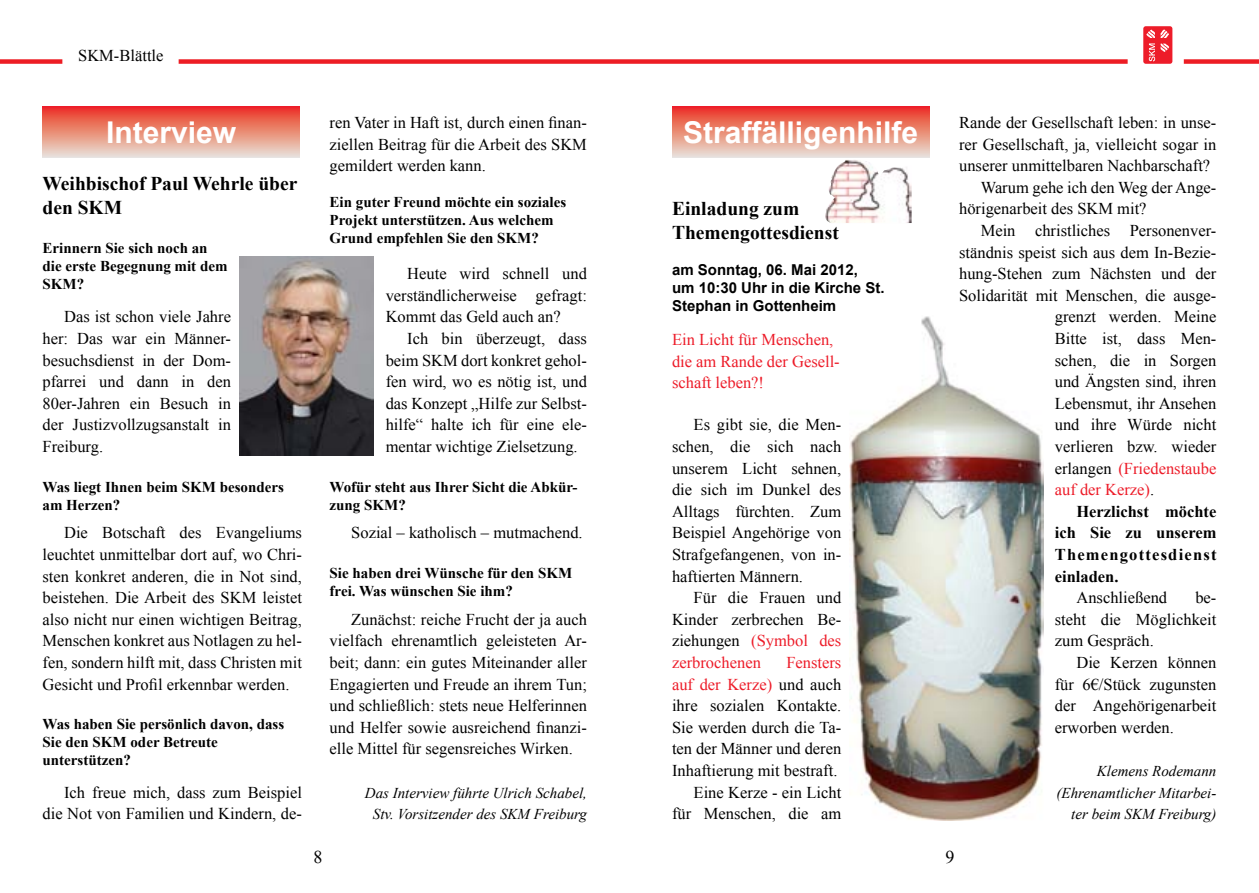
<style>
.page{position:relative;width:1259px;height:893px;background:#fff}
.page>*{position:absolute;margin:0;border:0;box-sizing:border-box;transform-origin:0 0}
.t1{font:700 30px "Arial";color:#fff}
.t2{font:700 19.5px/23.4px "Times New Roman";color:#000}
.t3{font:18px "Times New Roman";color:#000}
.t4{font:16.5px/21.6px "Times New Roman";color:#000;text-align:justify}
.t5{font:16.5px/21.6px "Times New Roman";color:#ed1c29}
.t6{font:700 16.5px "Times New Roman";color:#000}
.t7{font:700 16.5px "Times New Roman";letter-spacing:.075em;color:#000}
.t8{font:700 15px/18px "Times New Roman";color:#000}
.t9{font:italic 15px/21.6px "Times New Roman";color:#000;text-align:center}
.t10{font:700 15px/18px "Arial";color:#000}
.s1{color:#000}
.s2{color:#ed1c29}
</style>
<div class="page">
<div style="left:179px;top:59px;width:948px;height:5px;background:#ed1d24"></div>
<div style="left:0;top:59px;width:62px;height:5px;background:#ed1d24"></div>
<div style="left:1183px;top:59px;width:76px;height:5px;background:#ed1d24"></div>
<div style="left:1143px;top:26px;width:29px;height:38px;background:#ed1c29;border-radius:3px"></div>
<svg style="left:1146px;top:29px;width:23px;height:32px"></svg>
<img style="left:239px;top:257px;width:135px;height:198px">
<div style="left:672px;top:106px;width:257px;height:51px;background:linear-gradient(to bottom,#eb2f1d,#e7e4d2)"></div>
<img style="left:825px;top:160px;width:86px;height:63px">
<img style="left:850px;top:316px;width:193px;height:505px">
<div style="left:43px;top:106px;width:257px;height:51px;background:linear-gradient(to bottom,#eb2f1d,#e7e4d2)"></div>
<p class="t4" style="left:78px;top:44px;width:87px">SKM-Blättle</p>
<h1 class="t1" style="left:106px;top:112px;width:132px">Interview</h1>
<p class="t2" style="left:43px;top:172px;width:256px">Weihbischof Paul Wehrle über den SKM</p>
<p class="t8" style="left:43px;top:239px;width:186px">Erinnern Sie sich noch an die erste Begegnung mit dem<br>SKM?</p>
<p class="t4" style="left:43px;top:306px;width:190px;text-indent:22px">Das ist schon viele Jahre her: Das war ein Männer&shy;besuchsdienst in der Dom&shy;pfarrei und dann in den 80er-Jahren ein Besuch in der Justizvollzugsanstalt in Freiburg.</p>
<p class="t8" style="left:43px;top:477px;width:243px">Was liegt Ihnen beim SKM besonders am Herzen?</p>
<p class="t4" style="left:43px;top:522px;width:261px;text-indent:22px">Die Botschaft des Evangeliums leuchtet unmittelbar dort auf, wo Chri&shy;sten konkret anderen, die in Not sind, beistehen. Die Arbeit des SKM leistet also nicht nur einen wichtigen Beitrag, Menschen konkret aus Notlagen zu hel&shy;fen, sondern hilft mit, dass Christen mit Gesicht und Profil erkennbar werden.</p>
<p class="t8" style="left:43px;top:715px;width:243px">Was haben Sie persönlich davon, dass<br>Sie den SKM oder Betreute unterstützen?</p>
<p class="t4" style="left:43px;top:781px;width:261px;text-align:right">Ich freue mich, dass zum Beispiel die Not von Familien und Kindern, de-</p>
<p class="t4" style="left:330px;top:111px;width:259px">ren Vater in Haft ist, durch einen finan&shy;ziellen Beitrag für die Arbeit des SKM gemildert werden kann.</p>
<p class="t8" style="left:330px;top:193px;width:238px">Ein guter Freund möchte ein soziales<br>Projekt unterstützen. Aus welchem<br>Grund empfehlen Sie den SKM?</p>
<p class="t4" style="left:386px;top:263px;width:203px;text-indent:22px">Heute wird schnell und verständlicherweise gefragt:<br>Kommt das Geld auch an?</p>
<p class="t4" style="left:386px;top:327px;width:203px;text-indent:22px">Ich bin überzeugt, dass beim SKM dort konkret gehol&shy;fen wird, wo es nötig ist, und das Konzept „Hilfe zur Selbst&shy;hilfe“ halte ich für eine ele&shy;mentar wichtige Zielsetzung.</p>
<p class="t8" style="left:330px;top:477px;width:249px">Wofür steht aus Ihrer Sicht die Abkür&shy;zung SKM?</p>
<p class="t4" style="left:351px;top:522px;width:233px">Sozial – katholisch – mutmachend.</p>
<p class="t8" style="left:330px;top:564px;width:244px">Sie haben drei Wünsche für den SKM frei. Was wünschen Sie ihm?</p>
<p class="t4" style="left:330px;top:608px;width:259px;text-indent:22px">Zunächst: reiche Frucht der ja auch vielfach ehrenamtlich geleisteten Ar&shy;beit; dann: ein gutes Miteinander aller Engagierten und Freude an ihrem Tun; und schließlich: stets neue Helferinnen und Helfer sowie ausreichend finanzi&shy;elle Mittel für segensreiches Wirken.</p>
<p class="t9" style="left:365px;top:781px;width:224px">Das Interview führte Ulrich Schabel,<br>Stv. Vorsitzender des SKM Freiburg</p>
<h1 class="t1" style="left:683px;top:112px;width:237px">Straffälligenhilfe</h1>
<p class="t4" style="left:959px;top:111px;width:259px">Rande der Gesellschaft leben: in unse-</p>
<p class="t4" style="left:959px;top:133px;width:259px">rer Gesellschaft, ja, vielleicht sogar in</p>
<p class="t4" style="left:959px;top:155px;width:253px">unserer unmittelbaren Nachbarschaft?</p>
<p class="t4" style="left:980px;top:176px;width:237px">Warum gehe ich den Weg der Ange-</p>
<p class="t4" style="left:959px;top:198px;width:189px">hörigenarbeit des SKM mit?</p>
<p class="t4" style="left:980px;top:219px;width:237px">Mein christliches Personenver-</p>
<p class="t4" style="left:959px;top:241px;width:259px">ständnis speist sich aus dem In-Bezie-</p>
<p class="t4" style="left:959px;top:263px;width:259px">hung-Stehen zum Nächsten und der</p>
<p class="t4" style="left:959px;top:284px;width:259px">Solidarität mit Menschen, die ausge-</p>
<p class="t4" style="left:1054px;top:306px;width:163px">grenzt werden. Meine</p>
<p class="t4" style="left:1054px;top:327px;width:163px">Bitte ist, dass Men-</p>
<p class="t4" style="left:1054px;top:349px;width:163px">schen, die in Sorgen</p>
<p class="t4" style="left:1054px;top:371px;width:163px">und Ängsten sind, ihren</p>
<p class="t4" style="left:1054px;top:392px;width:163px">Lebensmut, ihr Ansehen</p>
<p class="t4" style="left:1054px;top:414px;width:163px">und ihre Würde nicht</p>
<p class="t4" style="left:1054px;top:435px;width:163px">verlieren bzw. wieder</p>
<p class="t5" style="left:1054px;top:457px;width:163px"><span class="s1">erlangen</span> (Friedenstaube</p>
<p class="t5" style="left:1054px;top:478px;width:101px">auf der Kerze)<span class="s1">.</span></p>
<p class="t6" style="left:1076px;top:500px;width:141px">Herzlichst möchte</p>
<p class="t6" style="left:1054px;top:521px;width:163px">ich Sie zu unserem</p>
<p class="t7" style="left:1054px;top:543px;width:163px">Themengottesdienst</p>
<p class="t6" style="left:1054px;top:565px;width:65px">einladen.</p>
<p class="t4" style="left:1076px;top:586px;width:92px">Anschließend</p>
<p class="t2" style="left:672px;top:196px;width:168px">Einladung zum<br>Themengottesdienst</p>
<p class="t10" style="left:672px;top:261px;width:214px">am Sonntag, 06. Mai 2012,<br>um 10:30 Uhr in die Kirche St.<br>Stephan in Gottenheim</p>
<p class="t5" style="left:672px;top:328px;width:169px">Ein Licht für Menschen, die am Rande der Gesell&shy;schaft leben?!</p>
<p class="t4" style="left:672px;top:414px;width:171px;text-indent:22px">Es gibt sie, die Men&shy;schen, die sich nach unserem Licht sehnen, die sich im Dunkel des Alltags fürchten. Zum Beispiel Angehörige von Strafgefangenen, von in&shy;haftierten Männern.</p>
<p class="t4" style="left:672px;top:587px;width:171px;text-indent:22px">Für die Frauen und Kinder zerbrechen Be&shy;ziehungen <span class="s2">(Symbol des zerbrochenen</span></p>
<p class="t4" style="left:1054px;top:586px;width:163px;text-indent:140px">be&shy;steht die Möglichkeit zum Gespräch.</p>
<p class="t4" style="left:1054px;top:651px;width:163px;text-indent:22px">Die Kerzen können für 6€/Stück zugunsten der Angehörigenarbeit erworben werden.</p>
<p class="t9" style="left:1056px;top:760px;width:161px;text-align:right">Klemens Rodemann (Ehrenamtlicher Mitarbei&shy;ter beim SKM Freiburg)</p>
<p class="t4" style="left:672px;top:651px;width:171px;text-align:right"><span class="s2">Fensters<br>auf der Kerze)</span> und auch ihre sozialen Kontakte.<br>Sie werden durch die Ta&shy;ten der Männer und deren<br>Inhaftierung mit bestraft.<br>Eine Kerze - ein Licht für Menschen, die am</p>
<p class="t3" style="left:313px;top:845px;width:10px">8</p>
<p class="t3" style="left:945px;top:844px;width:10px">9</p>
</div>
